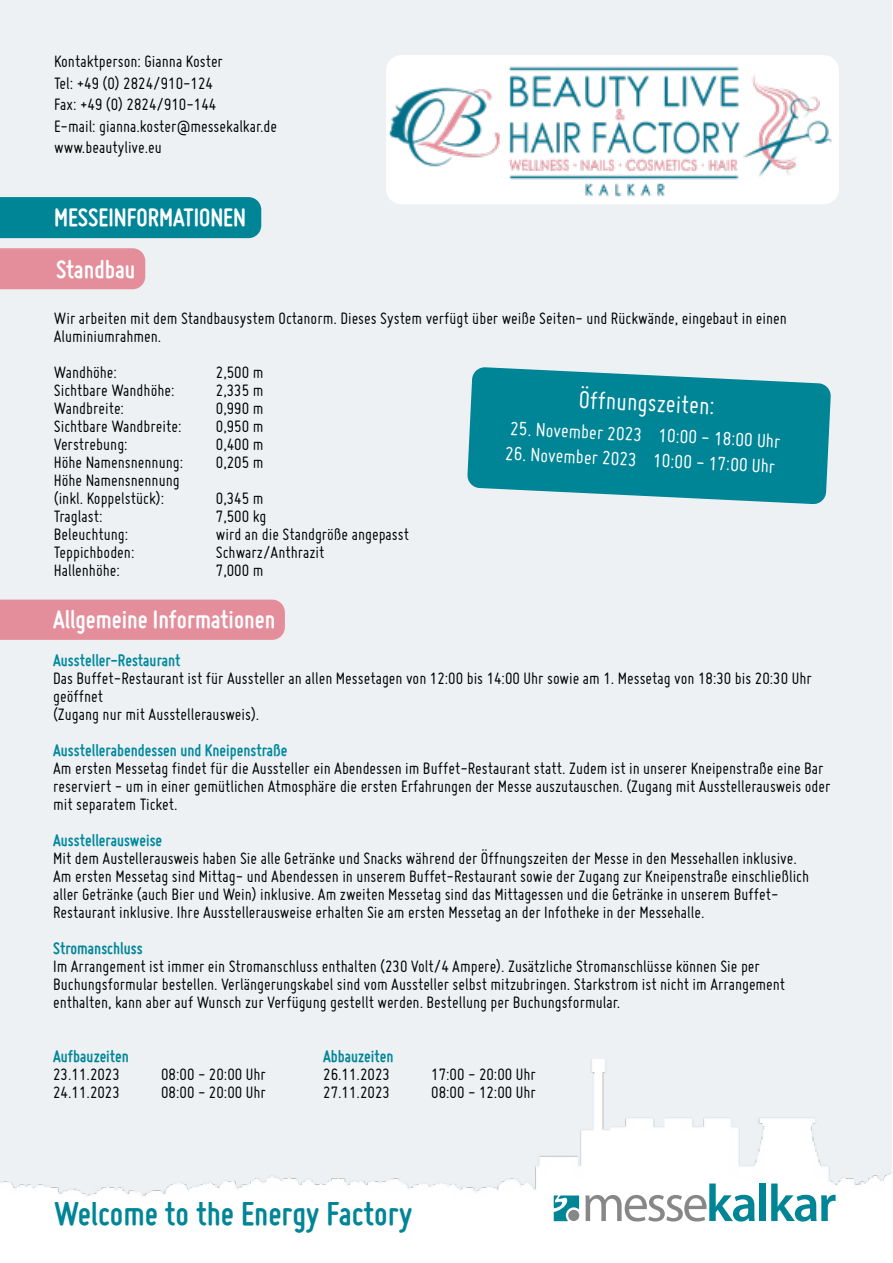
<style>
.page{position:relative;width:893px;height:1263px;background:#fff}
.page>*{position:absolute;margin:0;border:0;box-sizing:border-box;transform-origin:0 0}
.t1{font:700 36px "Miso";color:#008597}
.t2{font:700 27px "Miso";color:#fff}
.t3{font:27px "Miso";color:#fff}
.t4{font:21px "Miso";color:#fff}
.t5{font:18px/18px "Miso";color:#000}
.t6{font:700 18px "Miso";color:#00889d}
.t7{font:700 18px "Miso";color:#008597}
.t8{font:700 18px "Miso";color:#00899d}
</style>
<div class="page">
<div style="left:1px;top:0;width:891px;height:1198px;background:#edf1f4"></div>
<div style="left:0;top:197px;width:261px;height:41px;background:#008597"></div>
<div style="left:0;top:600px;width:285px;height:40px;background:#e48e9b"></div>
<div style="left:0;top:248px;width:145px;height:41px;background:#e48e9b"></div>
<img style="left:0;top:1060px;width:891px;height:142px">
<svg style="left:467px;top:367px;width:364px;height:137px;background:#1f93a3"></svg>
<svg style="left:585px;top:1183px;width:170px;height:38px"></svg>
<div style="left:759px;top:1183px;width:7px;height:38px;background:#008597"></div>
<svg style="left:771px;top:1183px;width:65px;height:38px"></svg>
<svg style="left:553px;top:1195px;width:26px;height:26px"></svg>
<div style="left:568px;top:1210px;width:11px;height:11px;background:#868786;border-radius:50%"></div>
<img style="left:386px;top:56px;width:453px;height:148px">
<p class="t5" style="left:54px;top:50px;width:225px;line-height:21.6px">Kontaktperson: Gianna Koster<br>Tel: +49 (0) 2824/910-124<br>Fax: +49 (0) 2824/910-144<br>E-mail: gianna.koster@messekalkar.de www.beautylive.eu</p>
<h2 class="t2" style="left:54px;top:203px;width:194px">MESSEINFORMATIONEN</h2>
<h2 class="t2" style="left:56px;top:254px;width:81px">Standbau</h2>
<p class="t5" style="left:54px;top:309px;width:734px">Wir arbeiten mit dem Standbausystem Octanorm. Dieses System verfügt über weiße Seiten- und Rückwände, eingebaut in einen<br>Aluminiumrahmen.</p>
<p class="t5" style="left:54px;top:363px;width:65px">Wandhöhe:</p>
<p class="t5" style="left:216px;top:363px;width:49px">2,500 m</p>
<p class="t5" style="left:54px;top:381px;width:122px">Sichtbare Wandhöhe:</p>
<p class="t5" style="left:216px;top:381px;width:49px">2,335 m</p>
<p class="t5" style="left:54px;top:399px;width:72px">Wandbreite:</p>
<p class="t5" style="left:216px;top:399px;width:49px">0,990 m</p>
<p class="t5" style="left:54px;top:417px;width:129px">Sichtbare Wandbreite:</p>
<p class="t5" style="left:216px;top:417px;width:49px">0,950 m</p>
<p class="t5" style="left:54px;top:435px;width:75px">Verstrebung:</p>
<p class="t5" style="left:216px;top:435px;width:49px">0,400 m</p>
<p class="t5" style="left:54px;top:453px;width:131px">Höhe Namensnennung:</p>
<p class="t5" style="left:216px;top:453px;width:49px">0,205 m</p>
<p class="t5" style="left:54px;top:471px;width:127px">Höhe Namensnennung (inkl. Koppelstück):</p>
<h2 class="t3" style="left:580px;top:384px;width:138px;rotate:3deg">Öffnungszeiten:</h2>
<p class="t4" style="left:511px;top:416px;width:272px;rotate:3deg">25. November 2023 10:00 - 18:00 Uhr</p>
<p class="t4" style="left:506px;top:441px;width:272px;rotate:3deg">26. November 2023 10:00 - 17:00 Uhr</p>
<p class="t5" style="left:216px;top:489px;width:49px">0,345 m</p>
<p class="t5" style="left:54px;top:507px;width:50px">Traglast:</p>
<p class="t5" style="left:216px;top:507px;width:52px">7,500 kg</p>
<p class="t5" style="left:54px;top:525px;width:76px">Beleuchtung:</p>
<p class="t5" style="left:216px;top:525px;width:195px">wird an die Standgröße angepasst</p>
<p class="t5" style="left:54px;top:543px;width:82px">Teppichboden:</p>
<p class="t5" style="left:216px;top:543px;width:110px">Schwarz/Anthrazit</p>
<p class="t5" style="left:54px;top:561px;width:68px">Hallenhöhe:</p>
<p class="t5" style="left:216px;top:561px;width:49px">7,000 m</p>
<h2 class="t2" style="left:53px;top:604px;width:224px">Allgemeine Informationen</h2>
<p class="t8" style="left:53px;top:650px;width:129px">Aussteller-Restaurant</p>
<p class="t5" style="left:53px;top:669px;width:760px">Das Buffet-Restaurant ist für Aussteller an allen Messetagen von 12:00 bis 14:00 Uhr sowie am 1. Messetag von 18:30 bis 20:30 Uhr geöffnet<br>(Zugang nur mit Ausstellerausweis).</p>
<p class="t6" style="left:53px;top:740px;width:236px">Ausstellerabendessen und Kneipenstraße</p>
<p class="t5" style="left:53px;top:759px;width:779px">Am ersten Messetag findet für die Aussteller ein Abendessen im Buffet-Restaurant statt. Zudem ist in unserer Kneipenstraße eine Bar reserviert - um in einer gemütlichen Atmosphäre die ersten Erfahrungen der Messe auszutauschen. (Zugang mit Ausstellerausweis oder mit separatem Ticket.</p>
<p class="t6" style="left:53px;top:830px;width:111px">Ausstellerausweise</p>
<p class="t5" style="left:53px;top:849px;width:758px">Mit dem Austellerausweis haben Sie alle Getränke und Snacks während der Öffnungszeiten der Messe in den Messehallen inklusive.<br>Am ersten Messetag sind Mittag- und Abendessen in unserem Buffet-Restaurant sowie der Zugang zur Kneipenstraße einschließlich aller Getränke (auch Bier und Wein) inklusive. Am zweiten Messetag sind das Mittagessen und die Getränke in unserem Buffet-Restaurant inklusive. Ihre Ausstellerausweise erhalten Sie am ersten Messetag an der Infotheke in der Messehalle.</p>
<p class="t7" style="left:53px;top:938px;width:91px">Stromanschluss</p>
<p class="t5" style="left:53px;top:957px;width:734px">Im Arrangement ist immer ein Stromanschluss enthalten (230 Volt/4 Ampere). Zusätzliche Stromanschlüsse können Sie per<br>Buchungsformular bestellen. Verlängerungskabel sind vom Aussteller selbst mitzubringen. Starkstrom ist nicht im Arrangement enthalten, kann aber auf Wunsch zur Verfügung gestellt werden. Bestellung per Buchungsformular.</p>
<p class="t7" style="left:53px;top:1046px;width:77px">Aufbauzeiten</p>
<p class="t7" style="left:323px;top:1046px;width:72px">Abbauzeiten</p>
<p class="t5" style="left:53px;top:1065px;width:68px">23.11.2023</p>
<p class="t5" style="left:161px;top:1065px;width:106px">08:00 - 20:00 Uhr</p>
<p class="t5" style="left:323px;top:1065px;width:68px">26.11.2023</p>
<p class="t5" style="left:431px;top:1065px;width:106px">17:00 - 20:00 Uhr</p>
<p class="t5" style="left:53px;top:1083px;width:68px">24.11.2023</p>
<p class="t5" style="left:161px;top:1083px;width:106px">08:00 - 20:00 Uhr</p>
<p class="t5" style="left:323px;top:1083px;width:68px">27.11.2023</p>
<p class="t5" style="left:431px;top:1083px;width:106px">08:00 - 12:00 Uhr</p>
<h1 class="t1" style="left:54px;top:1193px;width:360px">Welcome to the Energy Factory</h1>
</div>
